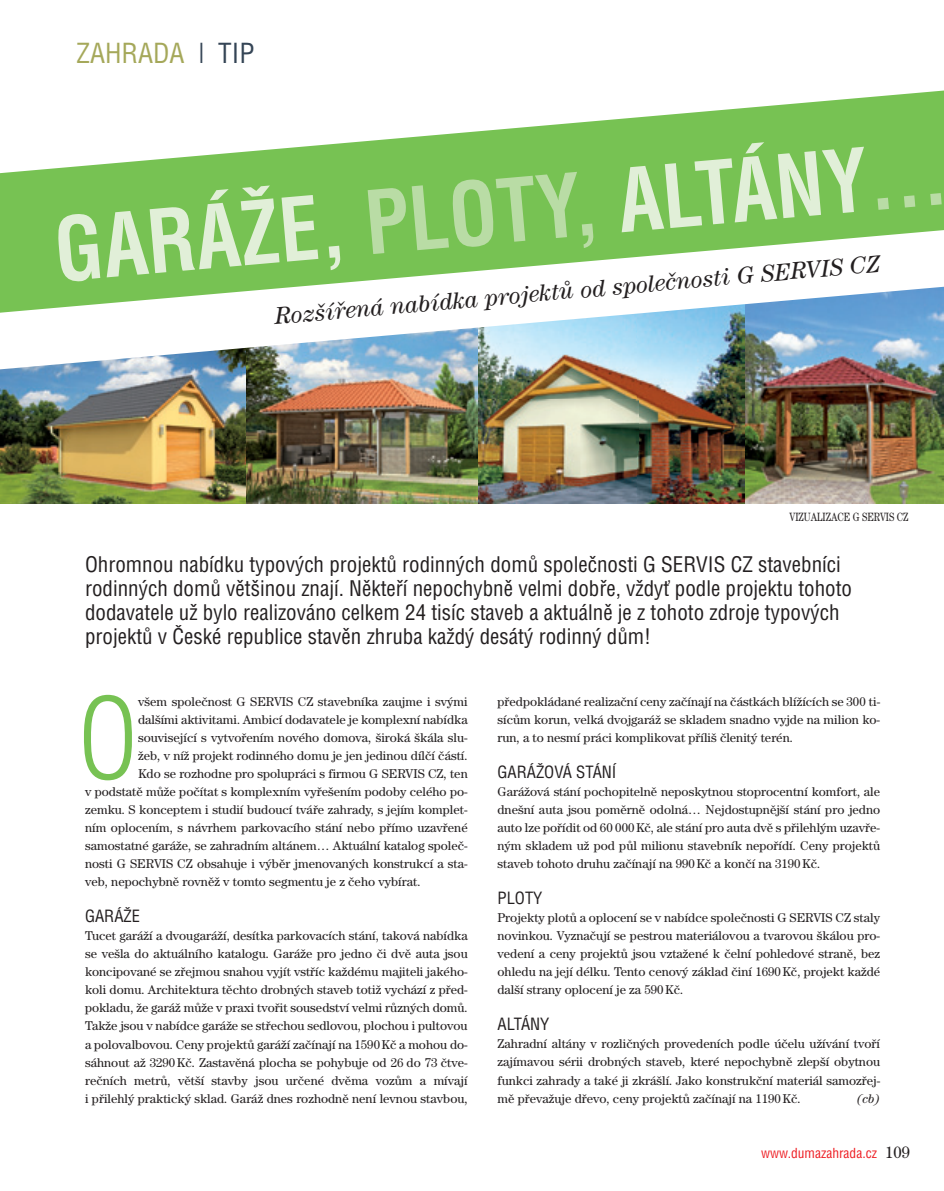
<style>
.page{position:relative;width:944px;height:1191px;background:#fff}
.page>*{position:absolute;margin:0;border:0;box-sizing:border-box;transform-origin:0 0}
.t1{font:300 condensed 108.75px "Helvetica OT";color:#77c253}
.t2{font:700 condensed 85.5px "Helvetica OT";color:#e1efd8;scale:.93 1}
.t3{font:condensed 27px "Helvetica OT";color:#a5a85a}
.t4{font:italic 24px "ITC Century OT";color:#231f20}
.t5{font:condensed 21px/24px "Helvetica OT";color:#231f20}
.t6{font:condensed 16.5px "Helvetica OT";color:#231f20}
.t7{font:condensed 13.5px "Helvetica OT";color:#ee1d23}
.t8{font:12.75px/18px "ITC Century OT";color:#231f20;text-align:justify}
.t9{font:italic 12.75px "ITC Century OT";color:#231f20}
.t10{font:12px "ITC Century OT";color:#231f20;scale:.8 1}
.s1{color:#354556}
.s2{color:#b9dca5}
.s3{font-family:"ITC Century OT";font-stretch:normal;font-size:16.5px;color:#231f20}
</style>
<div class="page">
<img style="left:744px;top:417px;width:200px;height:86px">
<img style="left:246px;top:417px;width:232px;height:86px">
<img style="left:0;top:417px;width:246px;height:86px">
<img style="left:478px;top:417px;width:266px;height:86px">
<img style="left:0;top:313px;width:944px;height:104px">
<svg style="left:0;top:91px;width:944px;height:222px;fill:#77c253"></svg>
<h3 class="t3" style="left:77px;top:38px;width:179px">ZAHRADA <span class="s1">| TIP</span></h3>
<h2 class="t2" style="left:51px;top:201px;width:964px;rotate:-5deg">GARÁŽE, <span class="s2">PLOTY,</span> ALTÁNY<span class="s2">…</span></h2>
<h3 class="t4" style="left:274px;top:302px;width:606px;rotate:-5deg">Rozšířená nabídka projektů od společnosti G SERVIS C Z</h3>
<p class="t10" style="left:789px;top:510px;width:150px">VIZUALIZACE G SERVIS CZ</p>
<p class="t5" style="left:85px;top:552px;width:769px">Ohromnou nabídku typových projektů rodinných domů společnosti G SERVIS CZ stavebníci rodinných domů většinou znají. Někteří nepochybně velmi dobře, vždyť podle projektu tohoto dodavatele už bylo realizováno celkem 24 tisíc staveb a aktuálně je z tohoto zdroje typových projektů v České republice stavěn zhruba každý desátý rodinný dům!</p>
<h1 class="t1" style="left:78px;top:677px;width:62px">O</h1>
<p class="t8" style="left:138px;top:693px;width:331px">všem společnost G SERVIS CZ stavebníka zaujme i svými</p>
<p class="t8" style="left:138px;top:711px;width:331px">dalšími aktivitami. Ambicí dodavatele je komplexní nabídka</p>
<p class="t8" style="left:138px;top:729px;width:331px">související s vytvořením nového domova, široká škála slu-</p>
<p class="t8" style="left:138px;top:747px;width:331px">žeb, v níž projekt rodinného domu je jen jedinou dílčí částí.</p>
<p class="t8" style="left:138px;top:765px;width:331px">Kdo se rozhodne pro spolupráci s firmou G SERVIS CZ, ten</p>
<p class="t8" style="left:85px;top:783px;width:384px">v podstatě může počítat s komplexním vyřešením podoby celého po-</p>
<p class="t8" style="left:85px;top:801px;width:384px">zemku. S konceptem i studií budoucí tváře zahrady, s jejím komplet-</p>
<p class="t8" style="left:85px;top:819px;width:384px">ním oplocením, s návrhem parkovacího stání nebo přímo uzavřené</p>
<p class="t8" style="left:85px;top:837px;width:384px">samostatné garáže, se zahradním altánem… Aktuální katalog společ-</p>
<p class="t8" style="left:85px;top:855px;width:384px">nosti G SERVIS CZ obsahuje i výběr jmenovaných konstrukcí a sta-</p>
<p class="t8" style="left:85px;top:873px;width:337px">veb, nepochybně rovněž v tomto segmentu je z čeho vybírat.</p>
<p class="t6" style="left:85px;top:907px;width:57px">GARÁŽE</p>
<p class="t8" style="left:85px;top:927px;width:384px">Tucet garáží a dvougaráží, desítka parkovacích stání, taková nabídka se vešla do aktuálního katalogu. Garáže pro jedno či dvě auta jsou koncipované se zřejmou snahou vyjít vstříc každému majiteli jakého&shy;koli domu. Architektura těchto drobných staveb totiž vychází z před&shy;pokladu, že garáž může v praxi tvořit sousedství velmi různých domů.<br>Takže jsou v nabídce garáže se střechou sedlovou, plochou i pultovou a polovalbovou. Ceny projektů garáží začínají na 1590 Kč a mohou do&shy;sáhnout až 3290 Kč. Zastavěná plocha se pohybuje od 26 do 73 čtve&shy;rečních metrů, větší stavby jsou určené dvěma vozům a mívají i přilehlý praktický sklad. Garáž dnes rozhodně není levnou stavbou,</p>
<p class="t8" style="left:497px;top:693px;width:384px">předpokládané realizační ceny začínají na částkách blížících se 300 ti&shy;sícům korun, velká dvojgaráž se skladem snadno vyjde na milion ko&shy;run, a to nesmí práci komplikovat příliš členitý terén.</p>
<p class="t6" style="left:497px;top:763px;width:121px">GARÁŽOVÁ STÁNÍ</p>
<p class="t8" style="left:497px;top:783px;width:384px">Garážová stání pochopitelně neposkytnou stoprocentní komfort, ale dnešní auta jsou poměrně odolná… Nejdostupnější stání pro jedno auto lze pořídit od 60 000 Kč, ale stání pro auta dvě s přilehlým uzavře&shy;ným skladem už pod půl milionu stavebník nepořídí. Ceny projektů staveb tohoto druhu začínají na 990 Kč a končí na 3190 Kč.</p>
<p class="t6" style="left:497px;top:889px;width:46px">PLOTY</p>
<p class="t8" style="left:497px;top:909px;width:384px">Projekty plotů a oplocení se v nabídce společnosti G SERVIS CZ staly novinkou. Vyznačují se pestrou materiálovou a tvarovou škálou pro&shy;vedení a ceny projektů jsou vztažené k čelní pohledové straně, bez ohledu na její délku. Tento cenový základ činí 1690 Kč, projekt každé další strany oplocení je za 590 Kč.</p>
<p class="t6" style="left:497px;top:1015px;width:53px">ALTÁNY</p>
<p class="t8" style="left:497px;top:1035px;width:384px">Zahradní altány v rozličných provedeních podle účelu užívání tvoří zajímavou sérii drobných staveb, které nepochybně zlepší obytnou funkci zahrady a také ji zkrášlí. Jako konstrukční materiál samozřej&shy;mě převažuje dřevo, ceny projektů začínají na 1190 Kč.</p>
<p class="t9" style="left:857px;top:1090px;width:25px">(cb)</p>
<p class="t7" style="left:761px;top:1145px;width:150px">www.dumazahrada.cz <span class="s3">109</span></p>
</div>
